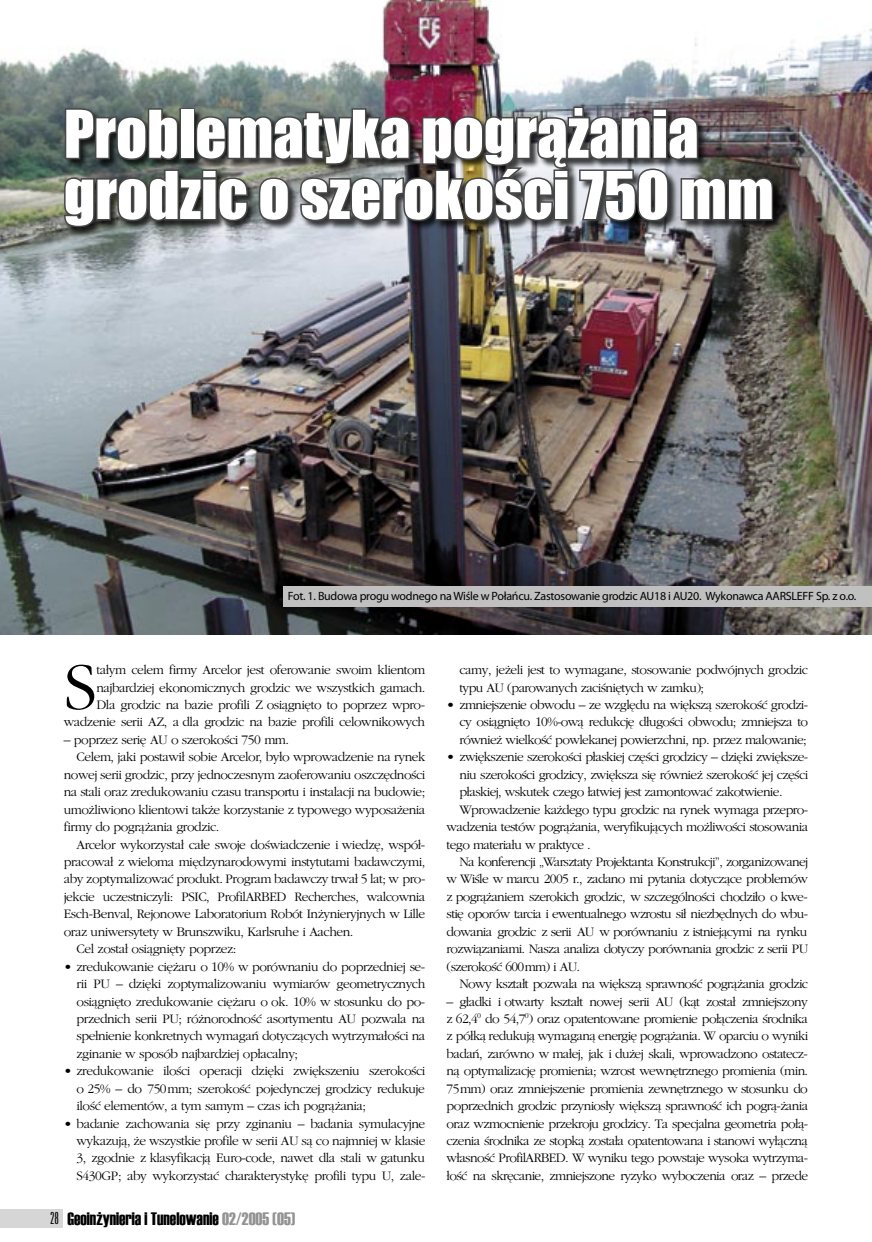
<style>
.page{position:relative;width:872px;height:1242px;background:#fff}
.page>*{position:absolute;margin:0;border:0;box-sizing:border-box;transform-origin:0 0}
._2_txt_normal{font:69.45px "Gatineau";color:#000}
._1_tyt_tytul_ok{font:60.75px/61.2px "Impact";color:#fff}
._2_txt_normal-2{font:18px "Haettenschweiler";color:#000}
._2_txt_normal-3{font:300 condensed 18px "Unitus TEE";color:#000}
._2_txt_normal-4{font:13.5px/17.4px "Gatineau";letter-spacing:-.035em;color:#000;text-align:justify}
._3_fot_podpis{font:12px "Myriad Pro";letter-spacing:-.02em;color:#000}
.s1{color:#939393}
</style>
<div class="page">
<div style="left:0;top:1209px;width:63px;height:18px;background:#d6d6d6"></div>
<img style="left:0;top:0;width:872px;height:635px">
<div style="left:62px;top:105px;width:721px;height:132px;background:#000;opacity:.75"></div>
<img style="left:62px;top:105px;width:712px;height:124px">
<div style="left:283px;top:586px;width:589px;height:20px;background:#c0c0c0"></div>
<p class="_1_tyt_tytul_ok" style="left:64px;top:102px;width:711px">Problematyka pogrążania grodzic o szerokości 750 mm</p>
<p class="_3_fot_podpis" style="left:288px;top:589px;width:570px">Fot. 1. Budowa progu wodnego na Wiśle w Połańcu. Zastosowanie grodzic AU18 i AU20. Wykonawca AARSLEFF Sp. z o.o.</p>
<p class="_2_txt_normal" style="left:64px;top:648px;width:35px">S</p>
<p class="_2_txt_normal-4" style="left:64px;top:661px;width:363px;text-align:right">tałym celem firmy Arcelor jest oferowanie swoim klientom najbardziej ekonomicznych grodzic we wszystkich gamach.<br>Dla grodzic na bazie profili Z osiągnięto to poprzez wpro&shy;wadzenie serii AZ, a dla grodzic na bazie profili celownikowych</p>
<p class="_2_txt_normal-4" style="left:64px;top:731px;width:227px">– poprzez serię AU o szerokości 750 mm.</p>
<p class="_2_txt_normal-4" style="left:64px;top:748px;width:363px;text-indent:13px">Celem, jaki postawił sobie Arcelor, było wprowadzenie na rynek nowej serii grodzic, przy jednoczesnym zaoferowaniu oszczędności na stali oraz zredukowaniu czasu transportu i instalacji na budowie; umożliwiono klientowi także korzystanie z typowego wyposażenia firmy do pogrążania grodzic.</p>
<p class="_2_txt_normal-4" style="left:64px;top:835px;width:363px;text-indent:13px">Arcelor wykorzystał całe swoje doświadczenie i wiedzę, współ&shy;pracował z wieloma międzynarodowymi instytutami badawczymi, aby zoptymalizować produkt. Program badawczy trwał 5 lat; w pro&shy;jekcie uczestniczyli: PSIC, ProfilARBED Recherches, walcownia Esch-Benval, Rejonowe Laboratorium Robót Inżynieryjnych w Lille oraz uniwersytety w Brunszwiku, Karlsruhe i Aachen.</p>
<p class="_2_txt_normal-4" style="left:77px;top:940px;width:161px">Cel został osiągnięty poprzez:</p>
<p class="_2_txt_normal-4" style="left:77px;top:957px;width:350px;text-indent:-13px">• zredukowanie ciężaru o 10% w porównaniu do poprzedniej se&shy;rii PU – dzięki zoptymalizowaniu wymiarów geometrycznych osiągnięto zredukowanie ciężaru o ok. 10% w stosunku do po&shy;przednich serii PU; różnorodność asortymentu AU pozwala na spełnienie konkretnych wymagań dotyczących wytrzymałości na zginanie w sposób najbardziej opłacalny;</p>
<p class="_2_txt_normal-4" style="left:77px;top:1062px;width:350px;text-indent:-13px">• zredukowanie ilości operacji dzięki zwiększeniu szerokości o 25% – do 750 mm; szerokość pojedynczej grodzicy redukuje ilość elementów, a tym samym – czas ich pogrążania;</p>
<p class="_2_txt_normal-4" style="left:77px;top:1114px;width:350px;text-indent:-13px">• badanie zachowania się przy zginaniu – badania symulacyjne wykazują, że wszystkie profile w serii AU są co najmniej w klasie 3, zgodnie z klasyfikacją Euro-code, nawet dla stali w gatunku S430GP; aby wykorzystać charakterystykę profili typu U, zale-</p>
<p class="_2_txt_normal-3" style="left:50px;top:1209px;width:10px">28</p>
<p class="_2_txt_normal-2" style="left:67px;top:1206px;width:229px">Geoinżynieria i Tunelowanie <span class="s1">02/2005 (05)</span></p>
<p class="_2_txt_normal-4" style="left:459px;top:661px;width:350px">camy, jeżeli jest to wymagane, stosowanie podwójnych grodzic typu AU (parowanych zaciśniętych w zamku);</p>
<p class="_2_txt_normal-4" style="left:459px;top:696px;width:350px;text-indent:-13px">• zmniejszenie obwodu – ze względu na większą szerokość grodzi&shy;cy osiągnięto 10%-ową redukcję długości obwodu; zmniejsza to również wielkość powlekanej powierzchni, np. przez malowanie;</p>
<p class="_2_txt_normal-4" style="left:459px;top:748px;width:350px;text-indent:-13px">• zwiększenie szerokości płaskiej części grodzicy – dzięki zwiększe&shy;niu szerokości grodzicy, zwiększa się również szerokość jej części płaskiej, wskutek czego łatwiej jest zamontować zakotwienie.</p>
<p class="_2_txt_normal-4" style="left:446px;top:800px;width:363px;text-indent:13px">Wprowadzenie każdego typu grodzic na rynek wymaga przepro&shy;wadzenia testów pogrążania, weryfikujących możliwości stosowania tego materiału w praktyce .</p>
<p class="_2_txt_normal-4" style="left:446px;top:853px;width:363px;text-indent:13px">Na konferencji „Warsztaty Projektanta Konstrukcji”, zorganizowanej w Wiśle w marcu 2005 r., zadano mi pytania dotyczące problemów z pogrążaniem szerokich grodzic, w szczególności chodziło o kwe&shy;stię oporów tarcia i ewentualnego wzrostu sił niezbędnych do wbu&shy;dowania grodzic z serii AU w porównaniu z istniejącymi na rynku rozwiązaniami. Nasza analiza dotyczy porównania grodzic z serii PU (szerokość 600 mm) i AU.</p>
<p class="_2_txt_normal-4" style="left:459px;top:975px;width:350px">Nowy kształt pozwala na większą sprawność pogrążania grodzic</p>
<p class="_2_txt_normal-4" style="left:446px;top:992px;width:363px">– gładki i otwarty kształt nowej serii AU (kąt został zmniejszony z 62,4<sup>0</sup> do 54,7<sup>0</sup>) oraz opatentowane promienie połączenia środnika z półką redukują wymaganą energię pogrążania. W oparciu o wyniki badań, zarówno w małej, jak i dużej skali, wprowadzono ostatecz&shy;ną optymalizację promienia; wzrost wewnętrznego promienia (min.<br>75 mm) oraz zmniejszenie promienia zewnętrznego w stosunku do poprzednich grodzic przyniosły większą sprawność ich pogrą-żania oraz wzmocnienie przekroju grodzicy. Ta specjalna geometria połą&shy;czenia środnika ze stopką została opatentowana i stanowi wyłączną własność ProfilARBED. W wyniku tego powstaje wysoka wytrzyma&shy;łość na skręcanie, zmniejszone ryzyko wyboczenia oraz – przede</p>
</div>
